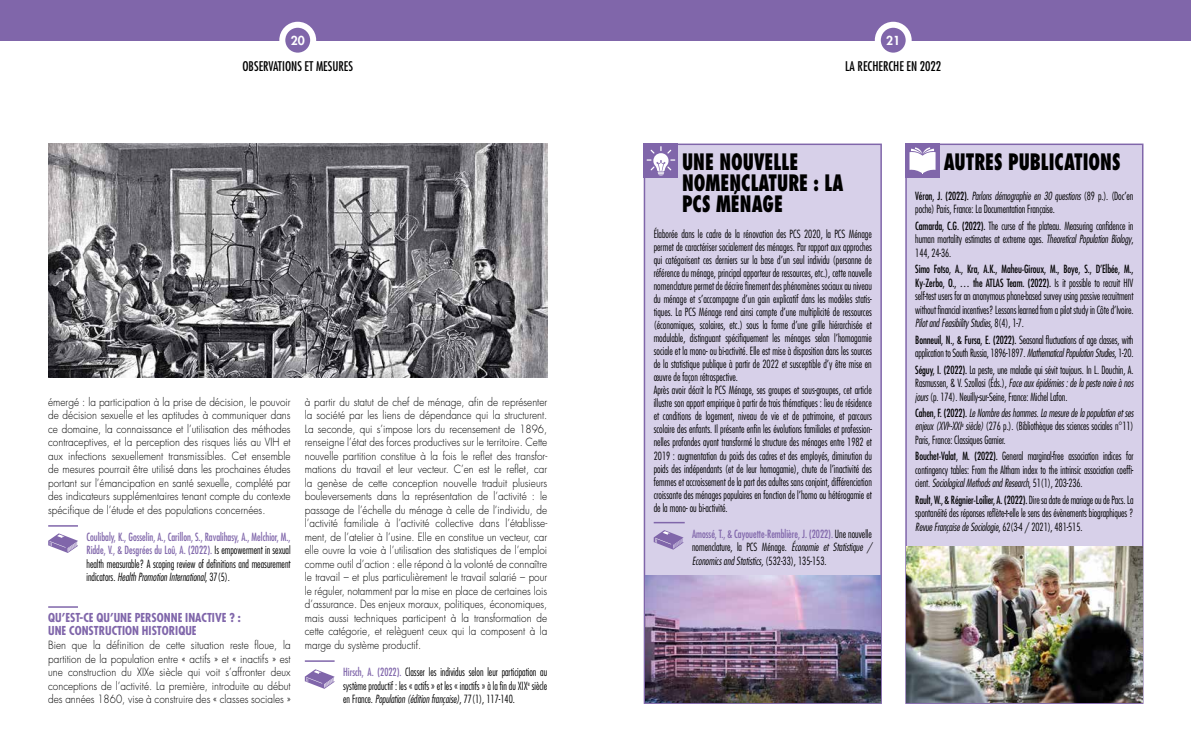
<style>
.page{position:relative;width:1191px;height:738px;background:#fff}
.page>*{position:absolute;margin:0;border:0;box-sizing:border-box;transform-origin:0 0}
.t1{font:800 condensed 22px/21px "Futura Std";color:#000;scale:.82 1}
.t2{font:condensed 13px "Futura Std";color:#000}
.t3{font:800 12.1px "Futura Std";color:#fff}
.t4{font:700 condensed 12px/13.5px "Futura Std";color:#8066aa}
.t5{font:300 condensed 11px/13.5px "Futura Std";color:#000;text-align:justify;scale:.91 1}
.t6{font:300 11px/13.5px "Futura Std";color:#000;text-align:justify;scale:.91 1}
.t7{font:300 condensed 11px/13.5px "Futura Std";letter-spacing:-.02em;color:#000;scale:.91 1}
.s1{font-weight:400;color:#8066aa}
.s2{font-style:italic}
.s3{font-weight:400}
</style>
<div class="page">
<hr style="left:48px;top:524px;width:30px;height:2px;background:#8066aa">
<hr style="left:48px;top:605px;width:30px;height:2px;background:#8066aa">
<svg style="left:48px;top:533px;width:30px;height:19px"></svg>
<hr style="left:305px;top:659px;width:29px;height:2px;background:#8066aa">
<svg style="left:305px;top:669px;width:30px;height:19px"></svg>
<div style="left:0;top:0;width:595px;height:40px;background:#8066aa"></div>
<svg style="left:282px;top:25px;width:31px;height:31px"></svg>
<div style="left:279px;top:22px;width:37px;height:37px;border:6px solid #fff;border-radius:50%"></div>
<img style="left:48px;top:143px;width:499px;height:234px">
<div style="left:595px;top:0;width:596px;height:40px;background:#8066aa"></div>
<svg style="left:877px;top:25px;width:31px;height:31px"></svg>
<div style="left:874px;top:22px;width:37px;height:37px;border:6px solid #fff;border-radius:50%"></div>
<div style="left:644px;top:144px;width:237px;height:558px;background:#d7d0e9"></div>
<hr style="left:653px;top:521px;width:31px;height:2px;background:#8066aa">
<svg style="left:653px;top:530px;width:30px;height:19px"></svg>
<div style="left:643px;top:143px;width:239px;height:560px;border:2px solid #8066aa"></div>
<div style="left:906px;top:144px;width:236px;height:558px;background:#d7d0e9"></div>
<div style="left:905px;top:143px;width:238px;height:560px;border:2px solid #8066aa"></div>
<div style="left:905px;top:143px;width:34px;height:35px;background:#8066aa"></div>
<div style="left:643px;top:143px;width:35px;height:35px;background:#8066aa"></div>
<img style="left:645px;top:575px;width:235px;height:127px">
<img style="left:906px;top:546px;width:236px;height:156px">
<svg style="left:909px;top:147px;width:26px;height:26px"></svg>
<svg style="left:646px;top:146px;width:29px;height:29px"></svg>
<p class="t3" style="left:291px;top:33px;width:15px">20</p>
<p class="t2" style="left:242px;top:59px;width:112px">OBSERVATIONS ET MESURES</p>
<p class="t6" style="left:48px;top:395px;width:268px">émergé : la participation à la prise de décision, le pouvoir de décision sexuelle et les aptitudes à communiquer dans ce domaine, la connaissance et l’utilisation des méthodes contraceptives, et la perception des risques liés au VIH et aux infections sexuellement transmissibles. Cet ensemble de mesures pourrait être utilisé dans les prochaines études portant sur l’émancipation en santé sexuelle, complété par des indicateurs supplémentaires tenant compte du contexte spécifique de l’étude et des populations concernées.</p>
<p class="t5" style="left:86px;top:529px;width:226px"><span class="s1">Coulibaly, K., Gosselin, A., Carillon, S., Ravalihasy, A., Melchior, M., Ridde, V., &amp; Desgrées du Loû, A. (2022).</span> Is empowerment in sexual health measurable? A scoping review of definitions and measurement indicators. <span class="s2">Health Promotion International</span>, 37(5).</p>
<p class="t4" style="left:48px;top:610px;width:194px">QU’EST-CE QU’UNE PERSONNE INACTIVE ? :<br>UNE CONSTRUCTION HISTORIQUE</p>
<p class="t6" style="left:48px;top:638px;width:268px">Bien que la définition de cette situation reste floue, la partition de la population entre « actifs » et « inactifs » est une construction du XIXe siècle qui voit s’affronter deux conceptions de l’activité. La première, introduite au début des années 1860, vise à construire des « classes sociales »</p>
<p class="t6" style="left:305px;top:395px;width:268px">à partir du statut de chef de ménage, afin de représenter la société par les liens de dépendance qui la structurent.<br>La seconde, qui s’impose lors du recensement de 1896, renseigne l’état des forces productives sur le territoire. Cette nouvelle partition constitue à la fois le reflet des transfor&shy;mations du travail et leur vecteur. C’en est le reflet, car la genèse de cette conception nouvelle traduit plusieurs bouleversements dans la représentation de l’activité : le passage de l’échelle du ménage à celle de l’individu, de l’activité familiale à l’activité collective dans l’établisse&shy;ment, de l’atelier à l’usine. Elle en constitue un vecteur, car elle ouvre la voie à l’utilisation des statistiques de l’emploi comme outil d’action : elle répond à la volonté de connaître le travail – et plus particulièrement le travail salarié – pour le réguler, notamment par la mise en place de certaines lois d’assurance. Des enjeux moraux, politiques, économiques, mais aussi techniques participent à la transformation de cette catégorie, et relèguent ceux qui la composent à la marge du système productif.</p>
<p class="t5" style="left:343px;top:664px;width:226px"><span class="s1">Hirsch, A. (2022).</span> Classer les individus selon leur participation au système productif : les « actifs » et les « inactifs » à la fin du XIX<sup>e</sup> siècle en France. <span class="s2">Population (édition française)</span>, 77(1), 117-140.</p>
<p class="t3" style="left:886px;top:33px;width:15px">21</p>
<p class="t2" style="left:845px;top:59px;width:97px">LA RECHERCHE EN 2022</p>
<h1 class="t1" style="left:682px;top:151px;width:198px">UNE NOUVELLE<br>NOMENCLATURE : LA<br>PCS MÉNAGE</h1>
<p class="t5" style="left:653px;top:227px;width:241px;line-height:13px;text-align:left">Élaborée dans le cadre de la rénovation des PCS 2020, la PCS Ménage permet de caractériser socialement des ménages. Par rapport aux approches qui catégorisent ces derniers sur la base d’un seul individu (personne de référence du ménage, principal apporteur de ressources, etc.), cette nouvelle nomenclature permet de décrire finement des phénomènes sociaux au niveau du ménage et s’accompagne d’un gain explicatif dans les modèles statis&shy;tiques. La PCS Ménage rend ainsi compte d’une multiplicité de ressources (économiques, scolaires, etc.) sous la forme d’une grille hiérarchisée et modulable, distinguant spécifiquement les ménages selon l’homogamie sociale et la mono- ou bi-activité. Elle est mise à disposition dans les sources de la statistique publique à partir de 2022 et susceptible d’y être mise en œuvre de façon rétrospective.<br>Après avoir décrit la PCS Ménage, ses groupes et sous-groupes, cet article illustre son apport empirique à partir de trois thématiques : lieu de résidence et conditions de logement, niveau de vie et de patrimoine, et parcours scolaire des enfants. Il présente enfin les évolutions familiales et profession&shy;nelles profondes ayant transformé la structure des ménages entre 1982 et 2019 : augmentation du poids des cadres et des employés, diminution du poids des indépendants (et de leur homogamie), chute de l’inactivité des femmes et accroissement de la part des adultes sans conjoint, différenciation croissante des ménages populaires en fonction de l’homo ou hétérogamie et de la mono- ou bi-activité.</p>
<p class="t5" style="left:692px;top:526px;width:199px"><span class="s1">Amossé, T., &amp; Cayouette-Remblière, J. (2022).</span> Une nouvelle nomenclature, la PCS Ménage. <span class="s2">Économie et Statistique / Economics and Statistics,</span> (532-33), 135-153.</p>
<h1 class="t1" style="left:943px;top:151px;width:217px">AUTRES PUBLICATIONS</h1>
<p class="t5" style="left:915px;top:189px;width:241px"><span class="s3">Véron, J. (2022).</span> <span class="s2">Parlons démographie en 30 questions</span> (89 p.). (Doc’en poche) Paris, France: La Documentation Française.</p>
<p class="t5" style="left:915px;top:219px;width:241px"><span class="s3">Camarda, C.G. (2022).</span> The curse of the plateau. Measuring confidence in human mortality estimates at extreme ages. <span class="s2">Theoretical Population Biology</span>, 144, 24-36.</p>
<p class="t5" style="left:915px;top:262px;width:241px"><span class="s3">Simo Fotso, A., Kra, A.K., Maheu-Giroux, M., Boye, S., D’Elbée, M., Ky-Zerbo, O., … the ATLAS Team. (2022).</span> Is it possible to recruit HIV self-test users for an anonymous phone-based survey using passive recruitment without financial incentives? Lessons learned from a pilot study in Côte d’Ivoire.<br><span class="s2">Pilot and Feasibility Studies</span>, 8(4), 1-7.</p>
<p class="t7" style="left:915px;top:332px;width:241px"><span class="s3">Bonneuil, N., &amp; Fursa, E. (2022).</span> Seasonal fluctuations of age classes, with application to South Russia, 1896-1897. <span class="s2">Mathematical Population Studies</span>, 1-20.</p>
<p class="t5" style="left:915px;top:362px;width:241px"><span class="s3">Séguy, I. (2022).</span> La peste, une maladie qui sévit toujours. In L. Douchin, A.<br>Rasmussen, &amp; V. Szollosi (Éds.), <span class="s2">Face aux épidémies : de la peste noire à nos jours</span> (p. 174). Neuilly-sur-Seine, France: Michel Lafon.</p>
<p class="t5" style="left:915px;top:406px;width:241px"><span class="s3">Cahen, F. (2022).</span> <span class="s2">Le Nombre des hommes. La mesure de la population et ses enjeux (XVI</span><sup>e</sup><span class="s2">-XXI</span><sup>e</sup> <span class="s2">siècle)</span> (276 p.). (Bibliothèque des sciences sociales n°11)<br>Paris, France: Classiques Garnier.</p>
<p class="t5" style="left:915px;top:449px;width:241px"><span class="s3">Bouchet-Valat, M. (2022).</span> General marginal-free association indices for contingency tables: From the Altham index to the intrinsic association coeffi&shy;cient. <span class="s2">Sociological Methods and Research</span>, 51(1), 203-236.</p>
<p class="t5" style="left:915px;top:492px;width:241px"><span class="s3">Rault, W., &amp; Régnier-Loilier, A. (2022).</span> Dire sa date de mariage ou de Pacs. La spontanéité des réponses reflète-t-elle le sens des évènements biographiques ?<br><span class="s2">Revue Française de Sociologie</span>, 62(3-4 / 2021), 481-515.</p>
</div>
